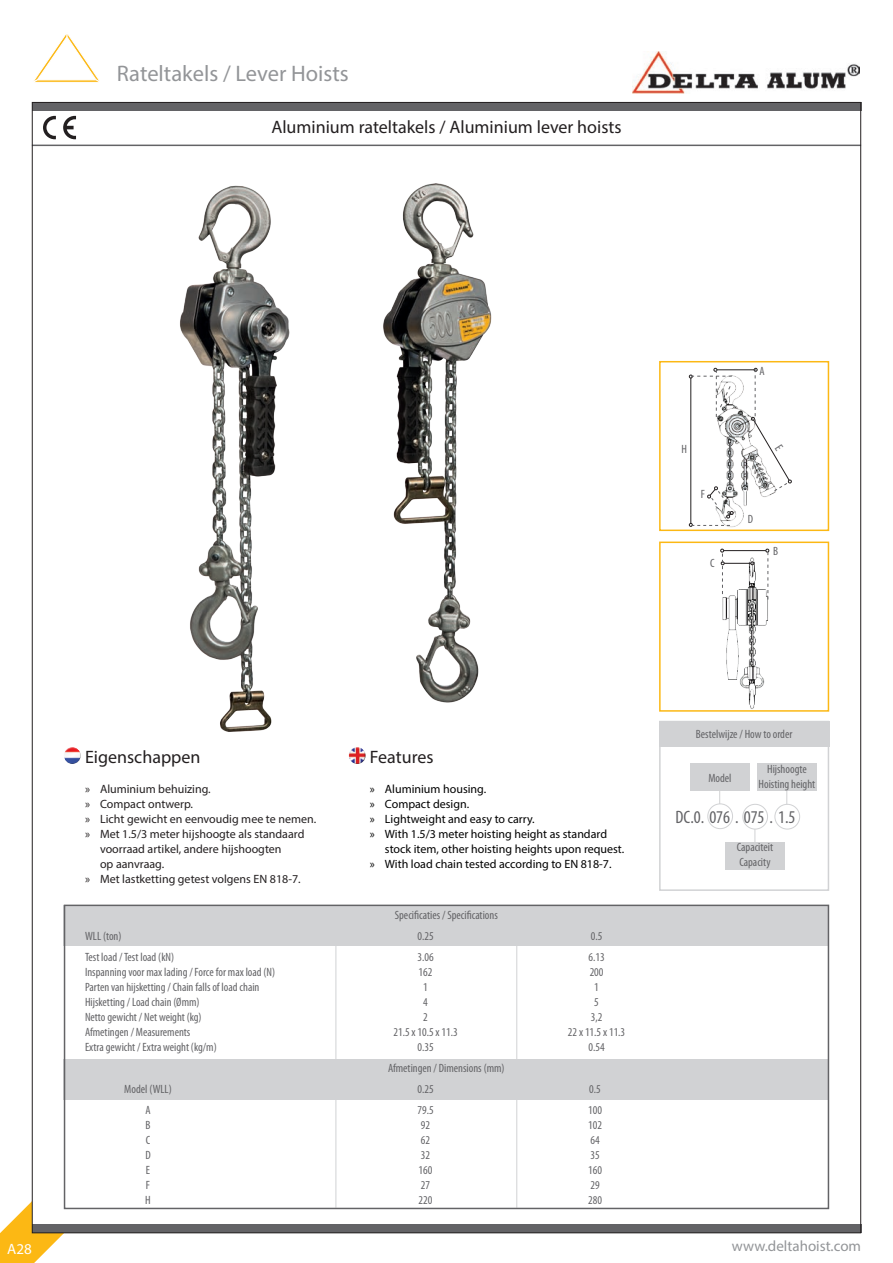
<style>
.page{position:relative;width:893px;height:1263px;background:#fff}
.page>*{position:absolute;margin:0;border:0;box-sizing:border-box;transform-origin:0 0}
.t1{font:22.5px "Myriad Pro";color:#939598}
.t2{font:18px "Myriad Pro";color:#231f20}
.t3{font:condensed 18px "Myriad Pro";color:#636366}
.t4{font:15px "Myriad Pro";color:#939598}
.t5{font:15px "Myriad Pro";color:#fff}
.t6{font:condensed 12px "Myriad Pro";color:#636366}
.t7{font:12px "Myriad Pro";color:#231f20}
.t8{font:12px "Myriad Pro";color:#000}
</style>
<div class="page">
<svg style="left:0;top:1171px;width:93px;height:92px"></svg>
<svg style="left:43px;top:116px;width:13px;height:23px"></svg>
<svg style="left:63px;top:116px;width:13px;height:23px"></svg>
<div style="left:32px;top:102px;width:829px;height:9px;background:#636366"></div>
<hr style="left:32px;top:145px;width:829px;height:1px;background:#636366">
<img style="left:633px;top:51px;width:227px;height:43px">
<div style="left:32px;top:1225px;width:829px;height:8px;background:#636366"></div>
<div style="left:64px;top:1058px;width:765px;height:41px;background:#d1d2d4"></div>
<div style="left:64px;top:905px;width:765px;height:41px;background:#d1d2d4"></div>
<hr style="left:516px;top:935px;width:1px;height:273px;background:#d1d2d4">
<hr style="left:336px;top:932px;width:1px;height:276px;background:#d1d2d4">
<div style="left:64px;top:905px;width:765px;height:304px;border:2px solid #636366"></div>
<div style="left:659px;top:721px;width:170px;height:170px;border:2px solid #d1d2d4"></div>
<svg style="left:754px;top:829px;width:1px;height:13px"></svg>
<div style="left:659px;top:721px;width:170px;height:25px;background:#d1d2d4"></div>
<div style="left:725px;top:842px;width:60px;height:27px;background:#d1d2d4"></div>
<div style="left:742px;top:804px;width:26px;height:25px;border:1px solid #d1d2d4;border-radius:50%"></div>
<div style="left:757px;top:764px;width:60px;height:27px;background:#d1d2d4"></div>
<div style="left:774px;top:804px;width:26px;height:25px;border:1px solid #d1d2d4;border-radius:50%"></div>
<svg style="left:786px;top:791px;width:1px;height:13px"></svg>
<div style="left:707px;top:803px;width:26px;height:26px;border:1px solid #d1d2d4;border-radius:50%"></div>
<svg style="left:719px;top:791px;width:1px;height:13px"></svg>
<div style="left:690px;top:764px;width:60px;height:27px;background:#d1d2d4"></div>
<svg style="left:34px;top:34px;width:65px;height:49px"></svg>
<img style="left:180px;top:185px;width:110px;height:547px">
<img style="left:383px;top:183px;width:109px;height:520px">
<div style="left:659px;top:361px;width:170px;height:170px;border:2px solid #fcb814"></div>
<div style="left:659px;top:542px;width:170px;height:170px;border:2px solid #fcb814"></div>
<img style="left:691px;top:363px;width:103px;height:168px">
<img style="left:699px;top:548px;width:90px;height:164px">
<hr style="left:690px;top:378px;width:1px;height:145px;background:#231f20">
<hr style="left:717px;top:369px;width:37px;height:1px;background:#231f20">
<svg style="left:689px;top:368px;width:43px;height:49px"></svg>
<svg style="left:689px;top:486px;width:45px;height:41px"></svg>
<hr style="left:724px;top:550px;width:42px;height:1px;background:#231f20">
<svg style="left:720px;top:549px;width:34px;height:45px"></svg>
<svg style="left:765px;top:549px;width:4px;height:50px"></svg>
<div style="left:63px;top:746px;width:19px;height:13px;background:#fff;opacity:.75"></div>
<div style="left:63px;top:749px;width:19px;height:15px;background:#231f20;opacity:.75"></div>
<div style="left:347px;top:746px;width:20px;height:13px;background:#fff;opacity:.75"></div>
<div style="left:347px;top:749px;width:20px;height:15px;background:#231f20;opacity:.75"></div>
<svg style="left:751px;top:368px;width:41px;height:124px"></svg>
<p class="t1" style="left:117px;top:59px;width:233px">Rateltakels / Lever Hoists</p>
<p class="t2" style="left:271px;top:115px;width:352px">Aluminium rateltakels / Aluminium lever hoists</p>
<p class="t6" style="left:682px;top:442px;width:7px">H</p>
<p class="t6" style="left:701px;top:487px;width:6px">F</p>
<p class="t6" style="left:710px;top:556px;width:6px">C</p>
<p class="t6" style="left:759px;top:363px;width:7px">A</p>
<p class="t6" style="left:748px;top:511px;width:7px">D</p>
<p class="t6" style="left:773px;top:544px;width:6px">B</p>
<p class="t2" style="left:85px;top:745px;width:117px">Eigenschappen</p>
<p class="t7" style="left:85px;top:781px;width:127px">» Aluminium behuizing.</p>
<p class="t7" style="left:85px;top:796px;width:110px">» Compact ontwerp.</p>
<p class="t7" style="left:85px;top:811px;width:233px">» Licht gewicht en eenvoudig mee te nemen.</p>
<p class="t7" style="left:85px;top:826px;width:221px">» Met 1.5/3 meter hijshoogte als standaard</p>
<p class="t7" style="left:100px;top:841px;width:183px">voorraad artikel, andere hijshoogten</p>
<p class="t7" style="left:100px;top:856px;width:66px">op aanvraag.</p>
<p class="t7" style="left:85px;top:871px;width:217px">» Met lastketting getest volgens EN 818-7.</p>
<p class="t2" style="left:370px;top:745px;width:65px">Features</p>
<p class="t8" style="left:370px;top:781px;width:118px">» Aluminium housing.</p>
<p class="t8" style="left:370px;top:796px;width:101px">» Compact design.</p>
<p class="t8" style="left:370px;top:811px;width:166px">» Lightweight and easy to carry.</p>
<p class="t8" style="left:370px;top:826px;width:239px">» With 1.5/3 meter hoisting height as standard</p>
<p class="t8" style="left:385px;top:841px;width:241px">stock item, other hoisting heights upon request.</p>
<p class="t8" style="left:370px;top:856px;width:243px">» With load chain tested according to EN 818-7.</p>
<p class="t6" style="left:395px;top:908px;width:104px">Specificaties / Specifications</p>
<p class="t6" style="left:85px;top:929px;width:38px">WLL (ton)</p>
<p class="t6" style="left:417px;top:929px;width:18px">0.25</p>
<p class="t6" style="left:591px;top:929px;width:13px">0.5</p>
<p class="t6" style="left:85px;top:950px;width:91px">Test load / Test load (kN)</p>
<p class="t6" style="left:417px;top:950px;width:18px">3.06</p>
<p class="t6" style="left:588px;top:950px;width:18px">6.13</p>
<p class="t6" style="left:85px;top:965px;width:192px">Inspanning voor max lading / Force for max load (N)</p>
<p class="t6" style="left:419px;top:965px;width:15px">162</p>
<p class="t6" style="left:590px;top:965px;width:15px">200</p>
<p class="t6" style="left:85px;top:980px;width:176px">Parten van hijsketting / Chain falls of load chain</p>
<p class="t6" style="left:423px;top:980px;width:6px">1</p>
<p class="t6" style="left:594px;top:980px;width:6px">1</p>
<p class="t6" style="left:85px;top:995px;width:116px">Hijsketting / Load chain (Ømm)</p>
<p class="t6" style="left:423px;top:995px;width:6px">4</p>
<p class="t6" style="left:594px;top:995px;width:6px">5</p>
<p class="t6" style="left:85px;top:1010px;width:118px">Netto gewicht / Net weight (kg)</p>
<p class="t6" style="left:423px;top:1010px;width:6px">2</p>
<p class="t6" style="left:591px;top:1010px;width:13px">3,2</p>
<p class="t6" style="left:85px;top:1025px;width:107px">Afmetingen / Measurements</p>
<p class="t6" style="left:393px;top:1025px;width:66px">21.5 x 10.5 x 11.3</p>
<p class="t6" style="left:568px;top:1025px;width:59px">22 x 11.5 x 11.3</p>
<p class="t6" style="left:85px;top:1040px;width:133px">Extra gewicht / Extra weight (kg/m)</p>
<p class="t6" style="left:417px;top:1040px;width:18px">0.35</p>
<p class="t6" style="left:588px;top:1040px;width:18px">0.54</p>
<p class="t6" style="left:388px;top:1061px;width:118px">Afmetingen / Dimensions (mm)</p>
<p class="t6" style="left:124px;top:1082px;width:49px">Model (WLL)</p>
<p class="t6" style="left:417px;top:1082px;width:18px">0.25</p>
<p class="t6" style="left:589px;top:1082px;width:13px">0.5</p>
<p class="t6" style="left:145px;top:1103px;width:7px">A</p>
<p class="t6" style="left:417px;top:1103px;width:18px">79.5</p>
<p class="t6" style="left:588px;top:1103px;width:15px">100</p>
<p class="t6" style="left:146px;top:1118px;width:6px">B</p>
<p class="t6" style="left:421px;top:1118px;width:11px">92</p>
<p class="t6" style="left:588px;top:1118px;width:15px">102</p>
<p class="t6" style="left:146px;top:1133px;width:6px">C</p>
<p class="t6" style="left:421px;top:1133px;width:11px">62</p>
<p class="t6" style="left:590px;top:1133px;width:11px">64</p>
<p class="t6" style="left:145px;top:1148px;width:7px">D</p>
<p class="t6" style="left:421px;top:1148px;width:11px">32</p>
<p class="t6" style="left:590px;top:1148px;width:11px">35</p>
<p class="t6" style="left:146px;top:1163px;width:6px">E</p>
<p class="t6" style="left:419px;top:1163px;width:15px">160</p>
<p class="t6" style="left:588px;top:1163px;width:15px">160</p>
<p class="t6" style="left:146px;top:1178px;width:6px">F</p>
<p class="t6" style="left:421px;top:1178px;width:11px">27</p>
<p class="t6" style="left:590px;top:1178px;width:11px">29</p>
<p class="t6" style="left:145px;top:1193px;width:7px">H</p>
<p class="t6" style="left:419px;top:1193px;width:15px">220</p>
<p class="t6" style="left:588px;top:1193px;width:15px">280</p>
<p class="t6" style="left:696px;top:727px;width:98px">Bestelwijze / How to order</p>
<p class="t6" style="left:708px;top:770px;width:25px">Model</p>
<p class="t6" style="left:767px;top:761px;width:41px">Hijshoogte</p>
<p class="t6" style="left:759px;top:776px;width:58px">Hoisting height</p>
<p class="t3" style="left:676px;top:806px;width:121px">DC.0. 076 . 075 . 1.5</p>
<p class="t6" style="left:737px;top:840px;width:38px">Capaciteit</p>
<p class="t6" style="left:739px;top:855px;width:33px">Capacity</p>
<p class="t5" style="left:7px;top:1239px;width:26px">A28</p>
<p class="t4" style="left:732px;top:1236px;width:131px">www.deltahoist.com</p>
</div>
